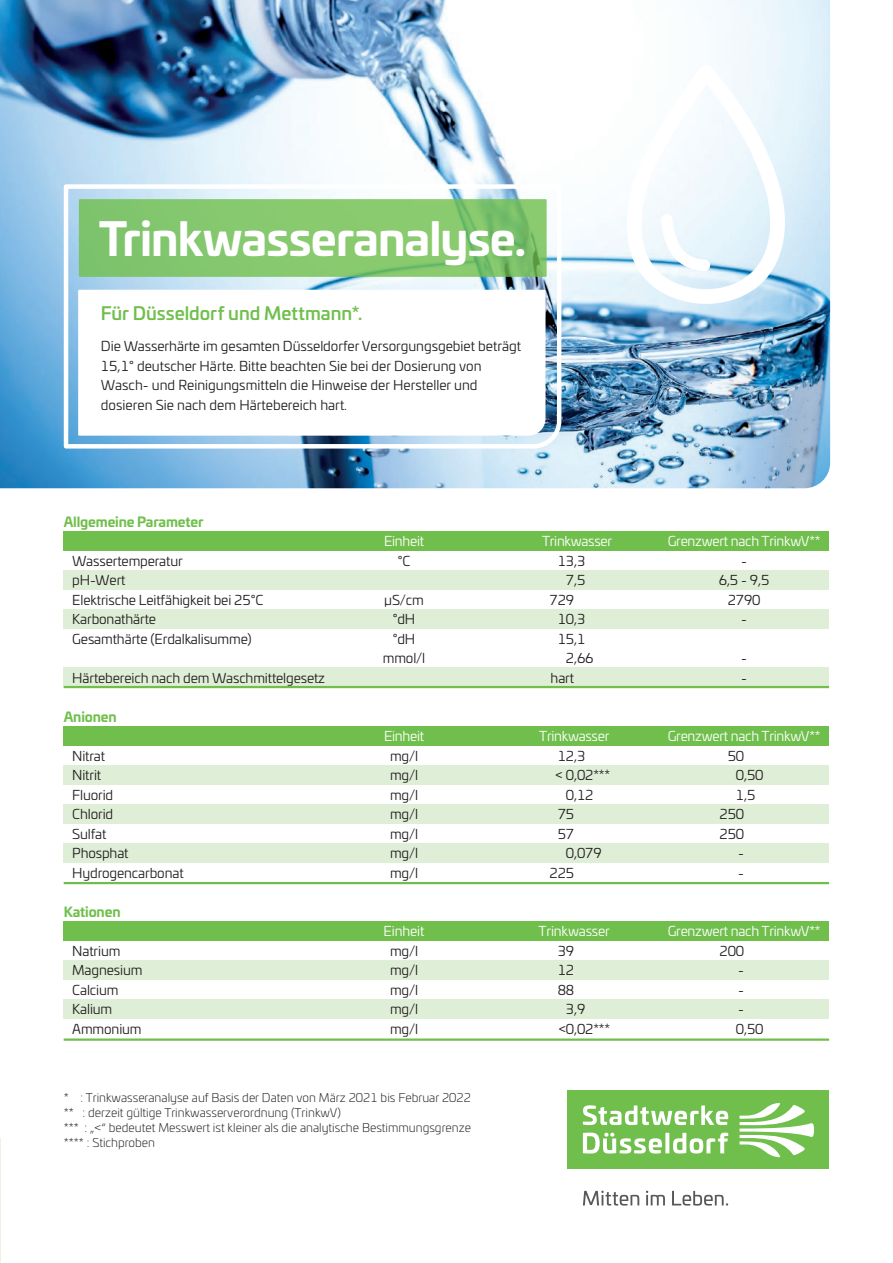
<style>
.page{position:relative;width:893px;height:1263px;background:#fff}
.page>*{position:absolute;margin:0;border:0;box-sizing:border-box;transform-origin:0 0}
.t1{font:700 45px "Univiafor SWD";letter-spacing:-.02em;color:#fff}
.t2{font:500 18px "Univiafor SWD";letter-spacing:-.005em;color:#70bf4c}
.FT{font:13.5px/19.5px "Univiafor SWD";letter-spacing:-.01em;color:#231f20}
.FT-2{font:13.5px "Univiafor SWD";letter-spacing:-.02em;color:#fff}
.FT-3{font:700 13.5px "Univiafor SWD";letter-spacing:-.01em;color:#70bf4c}
.FT-4{font:300 12px "Univiafor SWD";color:#231f20}
</style>
<div class="page">
<img style="left:0;top:0;width:830px;height:488px">
<svg style="left:583px;top:1191px;width:145px;height:14px"></svg>
<div style="left:568px;top:1091px;width:261px;height:78px;background:#70bf4c"></div>
<svg style="left:583px;top:1103px;width:231px;height:54px"></svg>
<div style="left:64px;top:532px;width:765px;height:19px;background:#70bf4c"></div>
<div style="left:64px;top:726px;width:765px;height:19px;background:#70bf4c"></div>
<div style="left:64px;top:921px;width:765px;height:20px;background:#70bf4c"></div>
<div style="left:64px;top:667px;width:765px;height:20px;background:#dfeed6"></div>
<div style="left:64px;top:765px;width:765px;height:19px;background:#dfeed6"></div>
<div style="left:64px;top:960px;width:765px;height:20px;background:#dfeed6"></div>
<div style="left:64px;top:610px;width:765px;height:19px;background:#dfeed6"></div>
<div style="left:64px;top:804px;width:765px;height:19px;background:#dfeed6"></div>
<div style="left:64px;top:999px;width:765px;height:20px;background:#dfeed6"></div>
<div style="left:64px;top:843px;width:765px;height:19px;background:#dfeed6"></div>
<hr style="left:64px;top:882px;width:765px;height:2px;background:#70bf4c">
<hr style="left:64px;top:686px;width:765px;height:2px;background:#70bf4c">
<hr style="left:64px;top:1038px;width:765px;height:3px;background:#70bf4c">
<svg style="left:618px;top:65px;width:174px;height:239px"></svg>
<div style="left:63px;top:570px;width:766px;height:20px;background:#dfeed6"></div>
<svg style="left:62px;top:182px;width:502px;height:269px"></svg>
<svg style="left:79px;top:199px;width:468px;height:78px"></svg>
<svg style="left:78px;top:290px;width:467px;height:146px"></svg>
<svg style="left:0;top:1138px;width:1px;height:125px"></svg>
<p class="t1" style="left:99px;top:203px;width:429px">Trinkwasseranalyse.</p>
<p class="t2" style="left:101px;top:300px;width:263px">Für Düsseldorf und Mettmann*.</p>
<p class="FT" style="left:101px;top:336px;width:422px">Die Wasserhärte im gesamten Düsseldorfer Versorgungsgebiet beträgt 15,1° deutscher Härte. Bitte beachten Sie bei der Dosierung von Wasch- und Reinigungsmitteln die Hinweise der Hersteller und dosieren Sie nach dem Härtebereich hart.</p>
<p class="FT-3" style="left:64px;top:511px;width:141px">Allgemeine Parameter</p>
<p class="FT-2" style="left:384px;top:531px;width:41px">Einheit</p>
<p class="FT-2" style="left:542px;top:531px;width:72px">Trinkwasser</p>
<p class="FT-2" style="left:668px;top:531px;width:154px">Grenzwert nach TrinkwV**</p>
<p class="FT" style="left:72px;top:550px;width:112px">Wassertemperatur</p>
<p class="FT" style="left:398px;top:550px;width:14px">°C</p>
<p class="FT" style="left:558px;top:550px;width:29px">13,3</p>
<p class="FT" style="left:741px;top:550px;width:7px">-</p>
<p class="FT" style="left:72px;top:570px;width:55px">pH-Wert</p>
<p class="FT" style="left:566px;top:570px;width:21px">7,5</p>
<p class="FT" style="left:719px;top:570px;width:52px">6,5 - 9,5</p>
<p class="FT" style="left:72px;top:589px;width:192px">Elektrische Leitfähigkeit bei 25°C</p>
<p class="FT" style="left:384px;top:589px;width:41px">µS/cm</p>
<p class="FT" style="left:549px;top:589px;width:26px">729</p>
<p class="FT" style="left:728px;top:589px;width:34px">2790</p>
<p class="FT" style="left:72px;top:609px;width:85px">Karbonathärte</p>
<p class="FT" style="left:393px;top:609px;width:24px">°dH</p>
<p class="FT" style="left:558px;top:609px;width:29px">10,3</p>
<p class="FT" style="left:741px;top:609px;width:7px">-</p>
<p class="FT" style="left:72px;top:628px;width:181px">Gesamthärte (Erdalkalisumme)</p>
<p class="FT" style="left:393px;top:628px;width:24px">°dH</p>
<p class="FT" style="left:558px;top:628px;width:29px">15,1</p>
<p class="FT" style="left:383px;top:648px;width:44px">mmol/l</p>
<p class="FT" style="left:566px;top:648px;width:29px">2,66</p>
<p class="FT" style="left:741px;top:648px;width:7px">-</p>
<p class="FT" style="left:72px;top:667px;width:254px">Härtebereich nach dem Waschmittelgesetz</p>
<p class="FT" style="left:551px;top:667px;width:25px">hart</p>
<p class="FT" style="left:741px;top:667px;width:7px">-</p>
<p class="FT-3" style="left:64px;top:706px;width:54px">Anionen</p>
<p class="FT-2" style="left:384px;top:726px;width:41px">Einheit</p>
<p class="FT-2" style="left:539px;top:726px;width:72px">Trinkwasser</p>
<p class="FT-2" style="left:668px;top:726px;width:154px">Grenzwert nach TrinkwV**</p>
<p class="FT" style="left:72px;top:745px;width:34px">Nitrat</p>
<p class="FT" style="left:390px;top:745px;width:30px">mg/l</p>
<p class="FT" style="left:558px;top:745px;width:29px">12,3</p>
<p class="FT" style="left:728px;top:745px;width:18px">50</p>
<p class="FT" style="left:72px;top:765px;width:31px">Nitrit</p>
<p class="FT" style="left:390px;top:765px;width:30px">mg/l</p>
<p class="FT" style="left:556px;top:765px;width:56px">&lt; 0,02***</p>
<p class="FT" style="left:736px;top:765px;width:29px">0,50</p>
<p class="FT" style="left:72px;top:784px;width:43px">Fluorid</p>
<p class="FT" style="left:390px;top:784px;width:30px">mg/l</p>
<p class="FT" style="left:566px;top:784px;width:29px">0,12</p>
<p class="FT" style="left:736px;top:784px;width:21px">1,5</p>
<p class="FT" style="left:72px;top:804px;width:42px">Chlorid</p>
<p class="FT" style="left:390px;top:804px;width:30px">mg/l</p>
<p class="FT" style="left:558px;top:804px;width:18px">75</p>
<p class="FT" style="left:720px;top:804px;width:26px">250</p>
<p class="FT" style="left:72px;top:823px;width:36px">Sulfat</p>
<p class="FT" style="left:390px;top:823px;width:30px">mg/l</p>
<p class="FT" style="left:558px;top:823px;width:18px">57</p>
<p class="FT" style="left:720px;top:823px;width:26px">250</p>
<p class="FT" style="left:72px;top:843px;width:58px">Phosphat</p>
<p class="FT" style="left:390px;top:843px;width:30px">mg/l</p>
<p class="FT" style="left:566px;top:843px;width:37px">0,079</p>
<p class="FT" style="left:738px;top:843px;width:7px">-</p>
<p class="FT" style="left:72px;top:862px;width:113px">Hydrogencarbonat</p>
<p class="FT" style="left:390px;top:862px;width:30px">mg/l</p>
<p class="FT" style="left:549px;top:862px;width:26px">225</p>
<p class="FT" style="left:738px;top:862px;width:7px">-</p>
<p class="FT-3" style="left:64px;top:901px;width:58px">Kationen</p>
<p class="FT-2" style="left:384px;top:921px;width:42px">Einheit</p>
<p class="FT-2" style="left:538px;top:921px;width:73px">Trinkwasser</p>
<p class="FT-2" style="left:668px;top:921px;width:154px">Grenzwert nach TrinkwV**</p>
<p class="FT" style="left:72px;top:940px;width:50px">Natrium</p>
<p class="FT" style="left:390px;top:940px;width:30px">mg/l</p>
<p class="FT" style="left:558px;top:940px;width:18px">39</p>
<p class="FT" style="left:720px;top:940px;width:26px">200</p>
<p class="FT" style="left:72px;top:960px;width:72px">Magnesium</p>
<p class="FT" style="left:390px;top:960px;width:30px">mg/l</p>
<p class="FT" style="left:558px;top:960px;width:18px">12</p>
<p class="FT" style="left:738px;top:960px;width:7px">-</p>
<p class="FT" style="left:72px;top:979px;width:48px">Calcium</p>
<p class="FT" style="left:390px;top:979px;width:30px">mg/l</p>
<p class="FT" style="left:558px;top:979px;width:18px">88</p>
<p class="FT" style="left:738px;top:979px;width:7px">-</p>
<p class="FT" style="left:72px;top:999px;width:42px">Kalium</p>
<p class="FT" style="left:390px;top:999px;width:30px">mg/l</p>
<p class="FT" style="left:566px;top:999px;width:21px">3,9</p>
<p class="FT" style="left:738px;top:999px;width:7px">-</p>
<p class="FT" style="left:72px;top:1018px;width:71px">Ammonium</p>
<p class="FT" style="left:390px;top:1018px;width:30px">mg/l</p>
<p class="FT" style="left:559px;top:1018px;width:53px">&lt;0,02***</p>
<p class="FT" style="left:736px;top:1018px;width:29px">0,50</p>
<p class="FT-4" style="left:64px;top:1089px;width:409px">* : Trinkwasseranalyse auf Basis der Daten von März 2021 bis Februar 2022</p>
<p class="FT-4" style="left:64px;top:1104px;width:279px">** : derzeit gültige Trinkwasserverordnung (TrinkwV)</p>
<p class="FT-4" style="left:64px;top:1119px;width:409px">*** : „&lt;“ bedeutet Messwert ist kleiner als die analytische Bestimmungsgrenze</p>
<p class="FT-4" style="left:64px;top:1134px;width:93px">**** : Stichproben</p>
</div>
